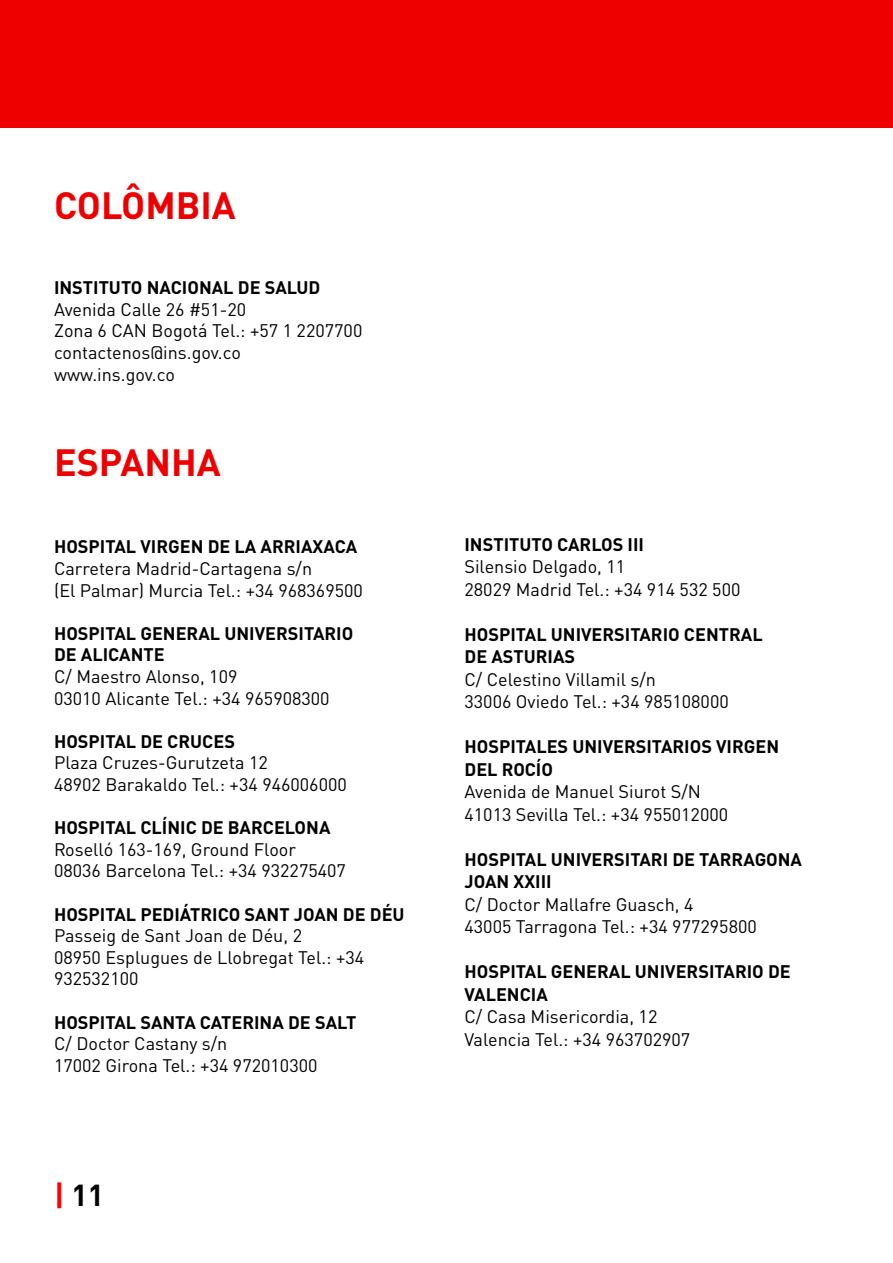
<style>
.page{position:relative;width:893px;height:1263px;background:#fff}
.page>*{position:absolute;margin:0;border:0;box-sizing:border-box;transform-origin:0 0}
.t1{font:700 37.5px "DIN Pro";color:#e00}
.t2{font:700 30px "DIN Pro";color:#000}
.t3{font:18px/21.6px "DIN Pro";color:#000}
.t4{font:700 18px/22.5px "DIN Pro";color:#000}
.s1{color:#f00}
</style>
<div class="page">
<div style="left:0;top:0;width:893px;height:128px;background:#e00"></div>
<h1 class="t1" style="left:54px;top:174px;width:183px">COLÔMBIA</h1>
<p class="t4" style="left:54px;top:274px;width:268px">INSTITUTO NACIONAL DE SALUD</p>
<p class="t3" style="left:54px;top:297px;width:310px">Avenida Calle 26 #51-20<br>Zona 6 CAN Bogotá Tel.: +57 1 2207700 contactenos@ins.gov.co www.ins.gov.co</p>
<h1 class="t1" style="left:54px;top:431px;width:168px">ESPANHA</h1>
<p class="t4" style="left:54px;top:533px;width:305px">HOSPITAL VIRGEN DE LA ARRIAXACA</p>
<p class="t3" style="left:54px;top:556px;width:310px">Carretera Madrid-Cartagena s/n<br>(El Palmar) Murcia Tel.: +34 968369500</p>
<p class="t4" style="left:54px;top:620px;width:301px;line-height:21.6px">HOSPITAL GENERAL UNIVERSITARIO<br>DE ALICANTE</p>
<p class="t3" style="left:54px;top:664px;width:277px">C/ Maestro Alonso, 109<br>03010 Alicante Tel.: +34 965908300</p>
<p class="t4" style="left:54px;top:728px;width:182px">HOSPITAL DE CRUCES</p>
<p class="t3" style="left:54px;top:750px;width:294px">Plaza Cruzes-Gurutzeta 12<br>48902 Barakaldo Tel.: +34 946006000</p>
<p class="t4" style="left:54px;top:814px;width:278px">HOSPITAL CLÍNIC DE BARCELONA</p>
<p class="t3" style="left:54px;top:837px;width:293px">Roselló 163-169, Ground Floor<br>08036 Barcelona Tel.: +34 932275407</p>
<p class="t4" style="left:54px;top:901px;width:352px">HOSPITAL PEDIÁTRICO SANT JOAN DE DÉU</p>
<p class="t3" style="left:54px;top:923px;width:312px">Passeig de Sant Joan de Déu, 2<br>08950 Esplugues de Llobregat Tel.: +34<br>932532100</p>
<p class="t4" style="left:54px;top:1009px;width:304px">HOSPITAL SANTA CATERINA DE SALT</p>
<p class="t3" style="left:54px;top:1031px;width:265px">C/ Doctor Castany s/n<br>17002 Girona Tel.: +34 972010300</p>
<h2 class="t2" style="left:54px;top:1170px;width:52px"><span class="s1">|</span> 11</h2>
<p class="t4" style="left:464px;top:531px;width:181px">INSTITUTO CARLOS III</p>
<p class="t3" style="left:464px;top:554px;width:277px;line-height:22.5px">Silensio Delgado, 11<br>28029 Madrid Tel.: +34 914 532 500</p>
<p class="t4" style="left:464px;top:621px;width:300px">HOSPITAL UNIVERSITARIO CENTRAL<br>DE ASTURIAS</p>
<p class="t3" style="left:464px;top:666px;width:266px;line-height:22.5px">C/ Celestino Villamil s/n<br>33006 Oviedo Tel.: +34 985108000</p>
<p class="t4" style="left:464px;top:733px;width:316px">HOSPITALES UNIVERSITARIOS VIRGEN<br>DEL ROCÍO</p>
<p class="t3" style="left:464px;top:779px;width:265px;line-height:22.5px">Avenida de Manuel Siurot S/N<br>41013 Sevilla Tel.: +34 955012000</p>
<p class="t4" style="left:464px;top:846px;width:339px">HOSPITAL UNIVERSITARI DE TARRAGONA<br>JOAN XXIII</p>
<p class="t3" style="left:464px;top:891px;width:294px;line-height:22.5px">C/ Doctor Mallafre Guasch, 4<br>43005 Tarragona Tel.: +34 977295800</p>
<p class="t4" style="left:464px;top:958px;width:328px">HOSPITAL GENERAL UNIVERSITARIO DE<br>VALENCIA</p>
<p class="t3" style="left:464px;top:1004px;width:227px;line-height:22.5px">C/ Casa Misericordia, 12<br>Valencia Tel.: +34 963702907</p>
</div>
